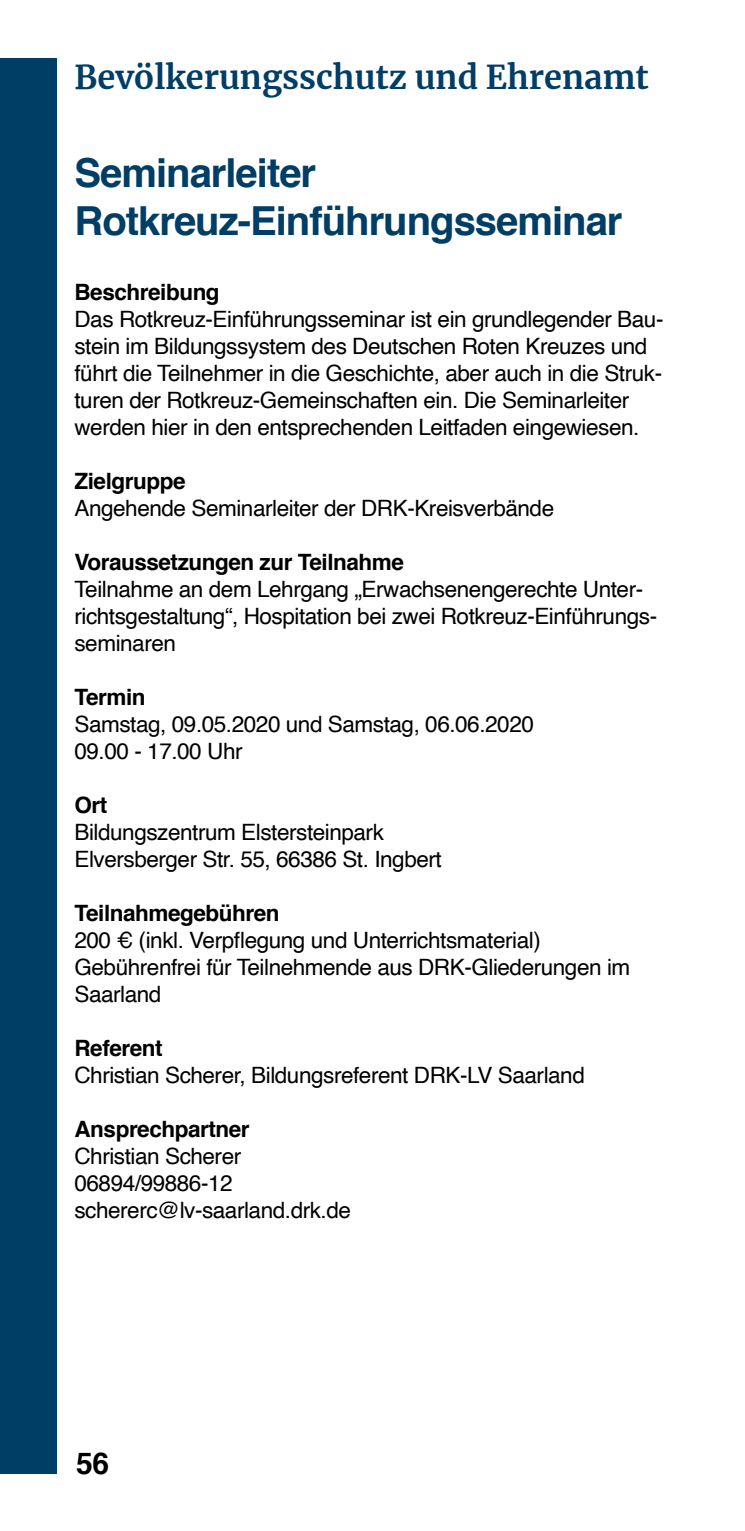
<style>
.page{position:relative;width:745px;height:1531px;background:#fff}
.page>*{position:absolute;margin:0;border:0;box-sizing:border-box;transform-origin:0 0}
.t1{font:700 40px/48px "Helvetica";letter-spacing:-.025em;color:#003e66}
.t2{font:700 32.5px "Merriweather";color:#003e66}
.t3{font:700 30px "Helvetica";color:#000}
.t4{font:22.5px/27px "Helvetica";letter-spacing:-.02em;color:#000}
.t5{font:700 22.5px "Helvetica";letter-spacing:-.02em;color:#000}
</style>
<div class="page">
<div style="left:0;top:58px;width:57px;height:1416px;background:#003e66"></div>
<h2 class="t2" style="left:74px;top:54px;width:575px">Bevölkerungsschutz und Ehrenamt</h2>
<h1 class="t1" style="left:74px;top:150px;width:549px">Seminarleiter<br>Rotkreuz-Einführungsseminar</h1>
<p class="t5" style="left:74px;top:274px;width:147px">Beschreibung</p>
<p class="t4" style="left:74px;top:306px;width:590px">Das Rotkreuz-Einführungsseminar ist ein grundlegender Bau&shy;stein im Bildungssystem des Deutschen Roten Kreuzes und führt die Teilnehmer in die Geschichte, aber auch in die Struk&shy;turen der Rotkreuz-Gemeinschaften ein. Die Seminarleiter werden hier in den entsprechenden Leitfaden eingewiesen.</p>
<p class="t5" style="left:74px;top:463px;width:112px">Zielgruppe</p>
<p class="t4" style="left:74px;top:495px;width:481px">Angehende Seminarleiter der DRK-Kreisverbände</p>
<p class="t5" style="left:74px;top:544px;width:331px">Voraussetzungen zur Teilnahme</p>
<p class="t4" style="left:74px;top:576px;width:583px">Teilnahme an dem Lehrgang „Erwachsenengerechte Unter&shy;richtsgestaltung“, Hospitation bei zwei Rotkreuz-Einführungs&shy;seminaren</p>
<p class="t5" style="left:74px;top:679px;width:73px">Termin</p>
<p class="t4" style="left:74px;top:711px;width:460px">Samstag, 09.05.2020 und Samstag, 06.06.2020<br>09.00 - 17.00 Uhr</p>
<p class="t5" style="left:74px;top:787px;width:34px">Ort</p>
<p class="t4" style="left:74px;top:819px;width:368px">Bildungszentrum Elstersteinpark<br>Elversberger Str. 55, 66386 St. Ingbert</p>
<p class="t5" style="left:74px;top:895px;width:206px">Teilnahmegebühren</p>
<p class="t4" style="left:74px;top:927px;width:557px">200 € (inkl. Verpflegung und Unterrichtsmaterial)<br>Gebührenfrei für Teilnehmende aus DRK-Gliederungen im<br>Saarland</p>
<p class="t5" style="left:74px;top:1030px;width:90px">Referent</p>
<p class="t4" style="left:74px;top:1062px;width:511px">Christian Scherer, Bildungsreferent DRK-LV Saarland</p>
<p class="t5" style="left:74px;top:1111px;width:176px">Ansprechpartner</p>
<p class="t4" style="left:74px;top:1143px;width:278px">Christian Scherer<br>06894/99886-12 schererc@lv-saarland.drk.de</p>
<h3 class="t3" style="left:76px;top:1439px;width:34px">56</h3>
</div>
